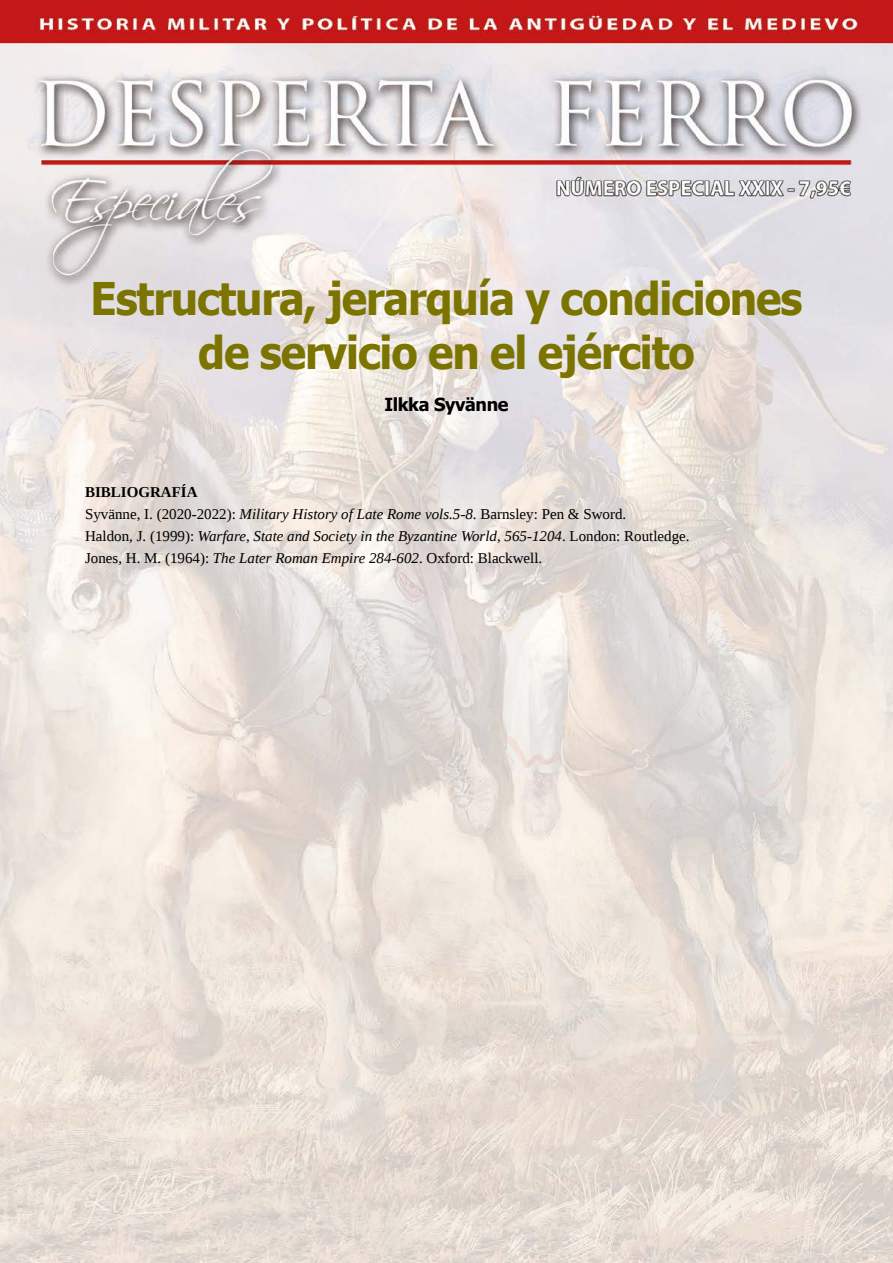
<style>
.page{position:relative;width:893px;height:1263px;background:#fff}
.page>*{position:absolute;margin:0;border:0;box-sizing:border-box;transform-origin:0 0}
.t1{font:700 45px/54px "Tahoma";letter-spacing:-.025em;color:#7c7400;text-align:center;scale:.95 1}
.t2{font:700 18px "Tahoma";letter-spacing:-.02em;color:#000}
.t3{font:15px/22.2px "Liberation Serif";color:#000}
.s1{font-weight:700}
.s2{font-style:italic}
</style>
<div class="page">
<img style="left:0;top:0;width:893px;height:1263px">
<h1 class="t1" style="left:90px;top:274px;width:751px">Estructura, jerarquía y condiciones de servicio en el ejército</h1>
<p class="t2" style="left:384px;top:391px;width:126px">Ilkka Syvänne</p>
<p class="t3" style="left:85px;top:480px;width:606px"><span class="s1">BIBLIOGRAFÍA<br></span>Syvänne, I. (2020-2022): <span class="s2">Military History of Late Rome vols.5-8</span>. Barnsley: Pen &amp; Sword.<br>Haldon, J. (1999): <span class="s2">Warfare, State and Society in the Byzantine World, 565-1204</span>. London: Routledge.<br>Jones, H. M. (1964): <span class="s2">The Later Roman Empire 284-602</span>. Oxford: Blackwell.</p>
</div>
